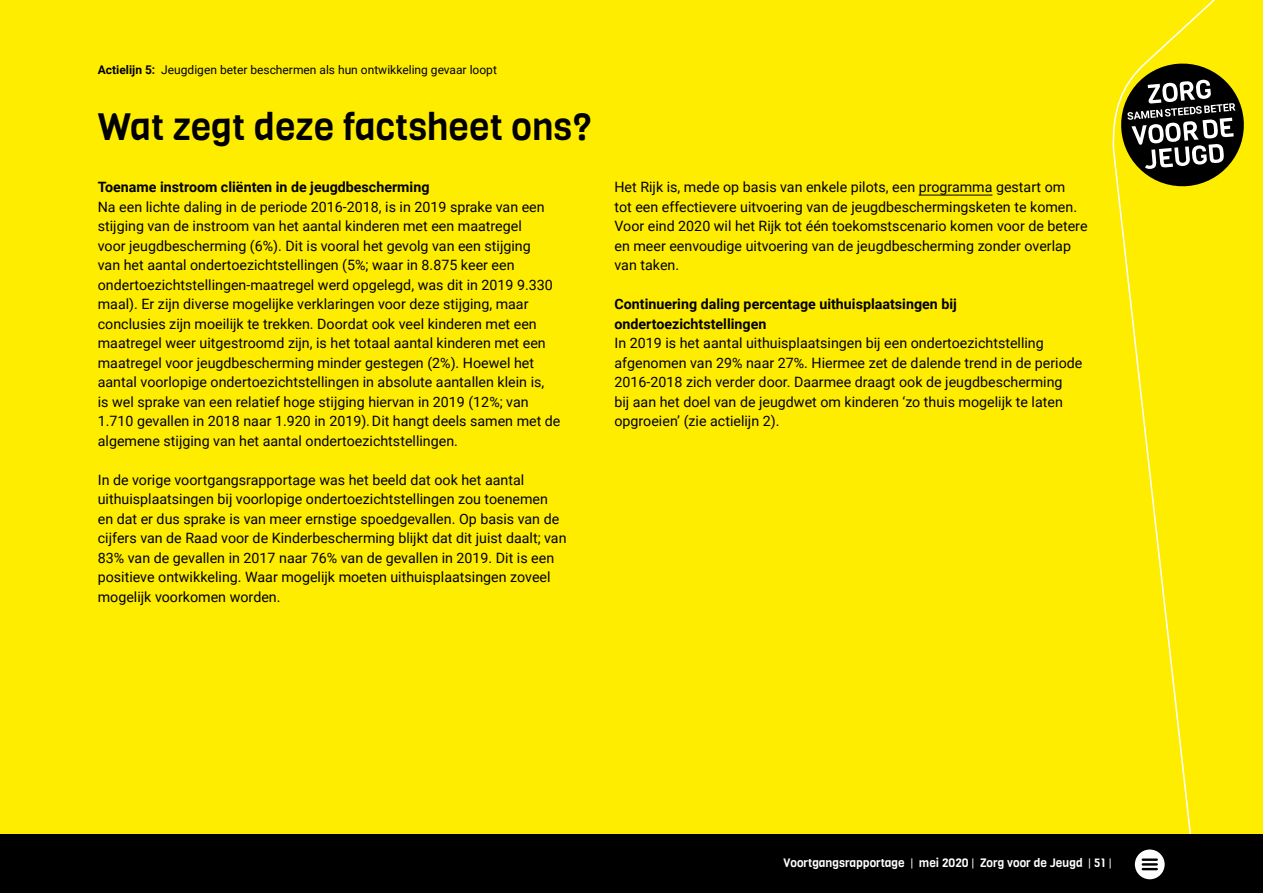
<style>
.page{position:relative;width:1263px;height:893px;background:#ffed00}
.page>*{position:absolute;margin:0;border:0;box-sizing:border-box;transform-origin:0 0}
.F_Hoofdkop{font:37.5px "Viga";color:#000}
.Plat{font:14.25px/19.5px "Roboto";color:#000}
.Plat-2{font:700 14.25px/19.5px "Roboto";color:#000}
.t1{font:12px "Roboto";color:#000}
.Menubalk{font:12px "Viga";color:#fff}
.s1{font-weight:700}
.s2{font-family:"Roboto"}
</style>
<div class="page">
<svg style="left:1112px;top:0;width:103px;height:834px"></svg>
<svg style="left:1121px;top:64px;width:123px;height:122px"></svg>
<hr style="left:919px;top:195px;width:73px;height:1px;background:#000">
<div style="left:0;top:834px;width:1263px;height:59px;background:#000"></div>
<svg style="left:1135px;top:849px;width:30px;height:30px"></svg>
<hr style="left:1143px;top:858px;width:14px;height:3px;background:#000">
<hr style="left:1143px;top:863px;width:14px;height:3px;background:#000">
<svg style="left:1143px;top:868px;width:14px;height:2px"></svg>
<p class="t1" style="left:98px;top:61px;width:401px"><span class="s1">Actielijn 5:</span> Jeugdigen beter beschermen als hun ontwikkeling gevaar loopt</p>
<p class="F_Hoofdkop" style="left:98px;top:102px;width:496px">Wat zegt deze factsheet ons?</p>
<p class="Plat-2" style="left:98px;top:177px;width:333px">Toename instroom cliënten in de jeugdbescherming</p>
<p class="Plat" style="left:98px;top:196px;width:464px">Na een lichte daling in de periode 2016-2018, is in 2019 sprake van een stijging van de instroom van het aantal kinderen met een maatregel<br>voor jeugdbescherming (6%). Dit is vooral het gevolg van een stijging<br>van het aantal ondertoezichtstellingen (5%; waar in 8.875 keer een ondertoezichtstellingen-maatregel werd opgelegd, was dit in 2019 9.330 maal). Er zijn diverse mogelijke verklaringen voor deze stijging, maar conclusies zijn moeilijk te trekken. Doordat ook veel kinderen met een maatregel weer uitgestroomd zijn, is het totaal aantal kinderen met een maatregel voor jeugdbescherming minder gestegen (2%). Hoewel het aantal voorlopige ondertoezichtstellingen in absolute aantallen klein is,<br>is wel sprake van een relatief hoge stijging hiervan in 2019 (12%; van 1.710 gevallen in 2018 naar 1.920 in 2019).Dit hangt deels samen met de algemene stijging van het aantal ondertoezichtstellingen.</p>
<p class="Plat" style="left:98px;top:469px;width:470px">In de vorige voortgangsrapportage was het beeld dat ook het aantal uithuisplaatsingen bij voorlopige ondertoezichtstellingen zou toenemen en dat er dus sprake is van meer ernstige spoedgevallen. Op basis van de cijfers van de Raad voor de Kinderbescherming blijkt dat dit juist daalt; van 83% van de gevallen in 2017 naar 76% van de gevallen in 2019. Dit is een positieve ontwikkeling. Waar mogelijk moeten uithuisplaatsingen zoveel mogelijk voorkomen worden.</p>
<p class="Plat" style="left:614px;top:177px;width:475px">Het Rijk is, mede op basis van enkele pilots, een programma gestart om<br>tot een effectievere uitvoering van de jeugdbeschermingsketen te komen.<br>Voor eind 2020 wil het Rijk tot één toekomstscenario komen voor de betere en meer eenvoudige uitvoering van de jeugdbescherming zonder overlap van taken.</p>
<p class="Plat-2" style="left:614px;top:294px;width:344px">Continuering daling percentage uithuisplaatsingen bij ondertoezichtstellingen</p>
<p class="Plat" style="left:614px;top:333px;width:469px">In 2019 is het aantal uithuisplaatsingen bij een ondertoezichtstelling afgenomen van 29% naar 27%. Hiermee zet de dalende trend in de periode 2016-2018 zich verder door. Daarmee draagt ook de jeugdbescherming<br>bij aan het doel van de jeugdwet om kinderen ‘zo thuis mogelijk te laten opgroeien’ (zie actielijn 2).</p>
<p class="Menubalk" style="left:784px;top:855px;width:329px">Voortgangsrapportage <span class="s2">|</span> mei 2020 <span class="s2">|</span> Zorg voor de Jeugd <span class="s2">|</span> 51 <span class="s2">|</span></p>
</div>
